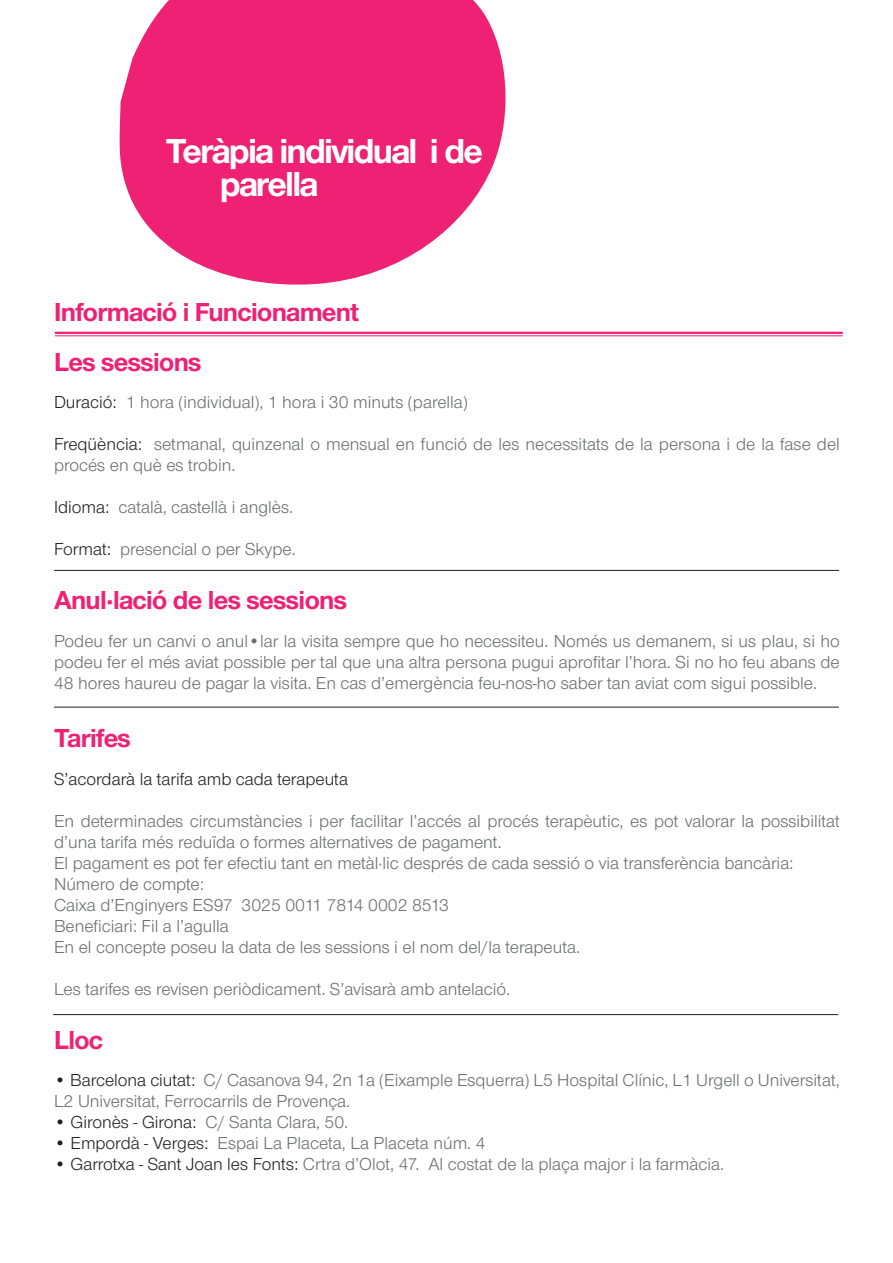
<style>
.page{position:relative;width:893px;height:1263px;background:#fff}
.page>*{position:absolute;margin:0;border:0;box-sizing:border-box;transform-origin:0 0}
.t1{font:700 36px "Nimbus Sans Novus T";letter-spacing:-.05em;color:#fff}
.t2{font:700 27px "Nimbus Sans Novus T";letter-spacing:-.025em;color:#ee2174}
.t3{font:18px/21px "Nimbus Sans Novus T";color:#6c6d70}
.t4{font:18px "Nimbus Sans Novus T";color:#231f20}
.s1{color:#231f20}
.s2{color:#6c6d70}
</style>
<div class="page">
<svg style="left:119px;top:0;width:387px;height:285px;background:#f04289"></svg>
<hr style="left:54px;top:570px;width:785px;height:1px;background:#231f20">
<hr style="left:54px;top:707px;width:785px;height:1px;background:#231f20">
<hr style="left:55px;top:332px;width:788px;height:2px;background:#ee2174">
<hr style="left:55px;top:335px;width:788px;height:1px;background:#ee2174">
<hr style="left:53px;top:1014px;width:785px;height:1px;background:#231f20">
<p class="t1" style="left:166px;top:130px;width:319px">Teràpia individual i de</p>
<p class="t1" style="left:220px;top:163px;width:100px">parella</p>
<p class="t2" style="left:54px;top:296px;width:307px">Informació i Funcionament</p>
<p class="t2" style="left:54px;top:346px;width:149px">Les sessions</p>
<p class="t3" style="left:54px;top:391px;width:415px"><span class="s1">Duració:</span> 1 hora (individual), 1 hora i 30 minuts (parella)</p>
<p class="t3" style="left:54px;top:433px;width:787px"><span class="s1">Freqüència:</span> setmanal, quinzenal o mensual en funció de les necessitats de la persona i de la fase del procés en què es trobin.</p>
<p class="t3" style="left:54px;top:496px;width:241px"><span class="s1">Idioma:</span> català, castellà i anglès.</p>
<p class="t3" style="left:54px;top:538px;width:243px"><span class="s1">Format:</span> presencial o per Skype.</p>
<p class="t2" style="left:54px;top:584px;width:295px">Anul·lació de les sessions</p>
<p class="t3" style="left:54px;top:630px;width:787px;text-align:justify">Podeu fer un canvi o anul•lar la visita sempre que ho necessiteu. Només us demanem, si us plau, si ho podeu fer el més aviat possible per tal que una altra persona pugui aprofitar l’hora. Si no ho feu abans de 48 hores haureu de pagar la visita. En cas d’emergència feu-nos-ho saber tan aviat com sigui possible.</p>
<p class="t2" style="left:54px;top:722px;width:79px">Tarifes</p>
<p class="t4" style="left:54px;top:768px;width:295px">S’acordarà la tarifa amb cada terapeuta</p>
<p class="t3" style="left:54px;top:810px;width:787px">En determinades circumstàncies i per facilitar l’accés al procés terapèutic, es pot valorar la possibilitat d’una tarifa més reduïda o formes alternatives de pagament.</p>
<p class="t3" style="left:54px;top:852px;width:741px">El pagament es pot fer efectiu tant en metàl·lic després de cada sessió o via transferència bancària:</p>
<p class="t3" style="left:54px;top:873px;width:152px">Número de compte:</p>
<p class="t3" style="left:54px;top:894px;width:397px">Caixa d’Enginyers ES97 3025 0011 7814 0002 8513</p>
<p class="t3" style="left:54px;top:915px;width:176px">Beneficiari: Fil a l’agulla</p>
<p class="t3" style="left:54px;top:936px;width:528px">En el concepte poseu la data de les sessions i el nom del/la terapeuta.</p>
<p class="t3" style="left:54px;top:978px;width:458px">Les tarifes es revisen periòdicament. S’avisarà amb antelació.</p>
<p class="t2" style="left:54px;top:1024px;width:51px">Lloc</p>
<p class="t3" style="left:54px;top:1069px;width:787px"><span class="s1">• Barcelona ciutat:</span> C/ Casanova 94, 2n 1a (Eixample Esquerra) L5 Hospital Clínic, L1 Urgell o Universitat,<br>L2 Universitat, Ferrocarrils de Provença.</p>
<p class="t4" style="left:54px;top:1112px;width:296px">• Gironès - Girona: <span class="s2">C/ Santa Clara, 50.</span></p>
<p class="t3" style="left:54px;top:1132px;width:433px"><span class="s1">• Empordà - Verges:</span> Espai La Placeta, La Placeta núm. 4</p>
<p class="t3" style="left:54px;top:1153px;width:672px"><span class="s1">• Garrotxa - Sant Joan les Fonts:</span> Crtra d’Olot, 47. Al costat de la plaça major i la farmàcia.</p>
</div>
